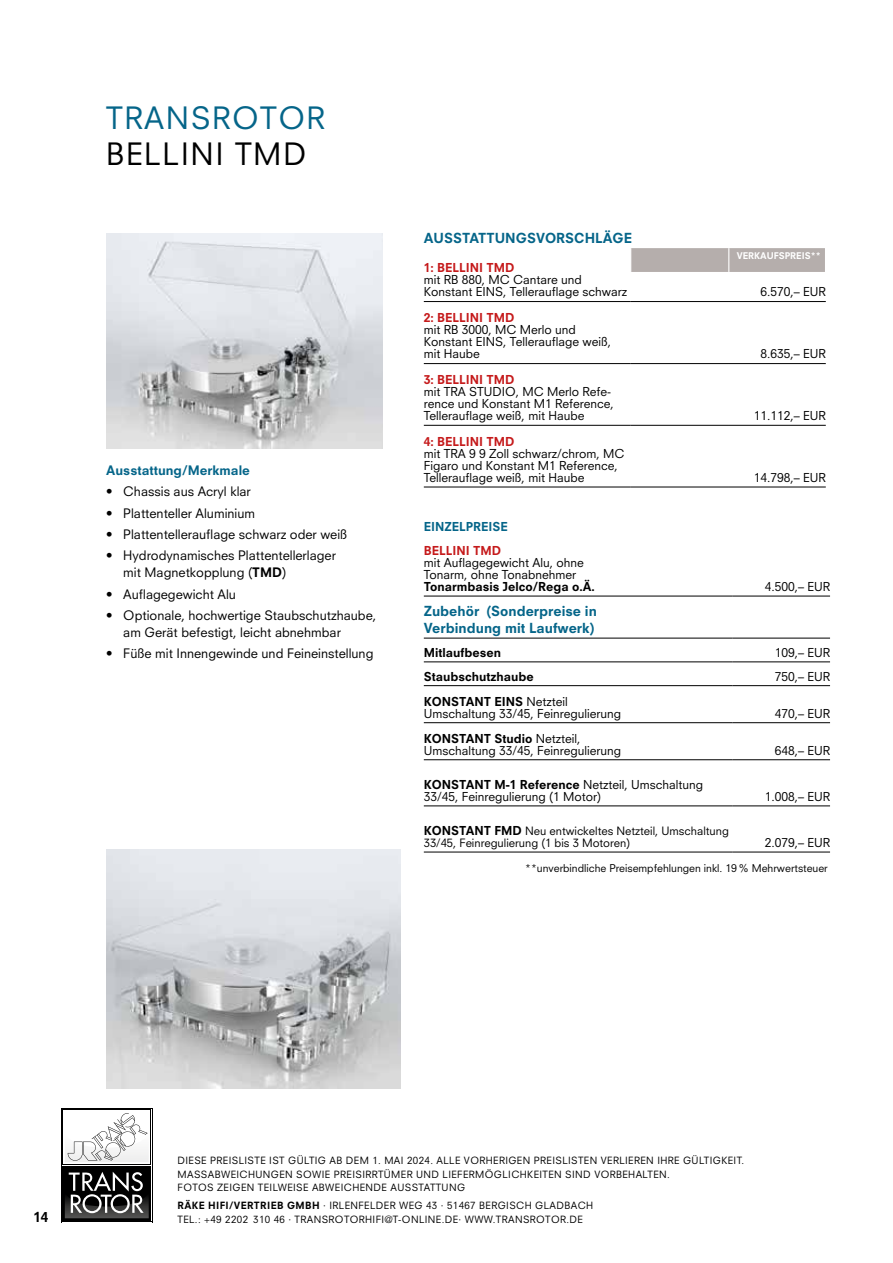
<style>
.page{position:relative;width:893px;height:1263px;background:#fff}
.page>*{position:absolute;margin:0;border:0;box-sizing:border-box;transform-origin:0 0}
.t1{font:30px "Neuzeit SLT Std";letter-spacing:.05em;color:#056589}
.t2{font:30px "Neuzeit SLT Std";letter-spacing:.05em;color:#000}
.t3{font:800 13.5px/17px "Neuzeit SLT Std";color:#056589}
.t4{font:800 13.5px "Neuzeit SLT Std";color:#000}
.t5{font:12.75px/17px "Neuzeit SLT Std";color:#000}
.t6{font:800 12.75px "Neuzeit SLT Std";color:#056589}
.t7{font:12px/12px "Neuzeit SLT Std";color:#000}
.t8{font:800 12px "Neuzeit SLT Std";color:#c51a1b}
.t9{font:800 12px "Neuzeit SLT Std";color:#000}
.t10{font:800 12px "Neuzeit SLT Std";color:#056589}
.t11{font:11.25px/12px "Neuzeit SLT Std";color:#000}
.t12{font:10.5px "Neuzeit SLT Std";color:#000}
.t13{font:9.75px/13.5px "Neuzeit SLT Std";letter-spacing:.04em;color:#000}
.t14{font:800 9px "Neuzeit SLT Std";color:#fff}
.s1{font-weight:800}
.s2{font-weight:800;font-size:12px}
</style>
<div class="page">
<img style="left:106px;top:234px;width:277px;height:215px">
<img style="left:106px;top:849px;width:294px;height:240px">
<hr style="left:424px;top:301px;width:206px;height:1px;background:#000">
<hr style="left:630px;top:301px;width:98px;height:1px;background:#000">
<hr style="left:728px;top:301px;width:98px;height:1px;background:#000">
<hr style="left:424px;top:363px;width:206px;height:1px;background:#000">
<hr style="left:630px;top:363px;width:98px;height:1px;background:#000">
<hr style="left:728px;top:363px;width:98px;height:1px;background:#000">
<hr style="left:424px;top:425px;width:206px;height:1px;background:#000">
<hr style="left:630px;top:425px;width:98px;height:1px;background:#000">
<hr style="left:728px;top:425px;width:98px;height:1px;background:#000">
<hr style="left:424px;top:487px;width:206px;height:1px;background:#000">
<hr style="left:630px;top:487px;width:98px;height:1px;background:#000">
<hr style="left:728px;top:487px;width:98px;height:1px;background:#000">
<div style="left:631px;top:248px;width:194px;height:24px;background:#b5aeac"></div>
<hr style="left:424px;top:596px;width:308px;height:1px;background:#000">
<hr style="left:732px;top:596px;width:98px;height:1px;background:#000">
<hr style="left:424px;top:638px;width:308px;height:1px;background:#000">
<hr style="left:732px;top:638px;width:98px;height:1px;background:#000">
<hr style="left:424px;top:661px;width:308px;height:1px;background:#000">
<hr style="left:732px;top:661px;width:98px;height:1px;background:#000">
<hr style="left:424px;top:685px;width:308px;height:1px;background:#000">
<hr style="left:732px;top:685px;width:98px;height:1px;background:#000">
<hr style="left:424px;top:722px;width:308px;height:1px;background:#000">
<hr style="left:732px;top:722px;width:98px;height:1px;background:#000">
<hr style="left:424px;top:759px;width:308px;height:1px;background:#000">
<hr style="left:732px;top:759px;width:98px;height:1px;background:#000">
<hr style="left:424px;top:805px;width:308px;height:1px;background:#000">
<hr style="left:732px;top:805px;width:98px;height:1px;background:#000">
<hr style="left:424px;top:852px;width:308px;height:1px;background:#000">
<hr style="left:732px;top:852px;width:98px;height:1px;background:#000">
<svg style="left:62px;top:1109px;width:90px;height:113px"></svg>
<hr style="left:61px;top:1108px;width:1px;height:114px;background:#000">
<hr style="left:63px;top:1110px;width:1px;height:54px;background:#000">
<hr style="left:63px;top:1110px;width:88px;height:1px;background:#000">
<hr style="left:61px;top:1108px;width:92px;height:1px;background:#000">
<hr style="left:152px;top:1108px;width:1px;height:114px;background:#000">
<hr style="left:150px;top:1110px;width:1px;height:54px;background:#000">
<hr style="left:63px;top:1164px;width:88px;height:1px;background:#000">
<hr style="left:61px;top:1222px;width:92px;height:1px;background:#000">
<div style="left:63px;top:1166px;width:88px;height:54px;background:#000"></div>
<svg style="left:65px;top:1113px;width:84px;height:49px"></svg>
<svg style="left:65px;top:1172px;width:84px;height:46px"></svg>
<h1 class="t1" style="left:106px;top:100px;width:220px">TRANSROTOR</h1>
<h1 class="t2" style="left:106px;top:136px;width:202px">BELLINI TMD</h1>
<p class="t6" style="left:106px;top:463px;width:145px">Ausstattung/Merkmale</p>
<p class="t5" style="left:106px;top:483px;width:146px">• Chassis aus Acryl klar</p>
<p class="t5" style="left:106px;top:504px;width:150px">• Plattenteller Aluminium</p>
<p class="t5" style="left:106px;top:526px;width:242px">• Plattentellerauflage schwarz oder weiß</p>
<p class="t5" style="left:123px;top:547px;width:214px;text-indent:-17px">• Hydrodynamisches Plattentellerlager mit Magnetkopplung (<span class="s1">TMD</span>)</p>
<p class="t5" style="left:106px;top:585px;width:131px">• Auflagegewicht Alu</p>
<p class="t5" style="left:123px;top:606px;width:255px;text-indent:-17px">• Optionale, hochwertige Staubschutzhaube, am Gerät befestigt, leicht abnehmbar</p>
<p class="t5" style="left:106px;top:645px;width:269px">• Füße mit Innengewinde und Feineinstellung</p>
<p class="t3" style="left:424px;top:230px;width:210px">AUSSTATTUNGSVORSCHLÄGE</p>
<p class="t8" style="left:424px;top:261px;width:92px">1: BELLINI TMD</p>
<p class="t7" style="left:424px;top:274px;width:205px">mit RB 880, MC Cantare und<br>Konstant EINS, Tellerauflage schwarz</p>
<p class="t8" style="left:424px;top:311px;width:92px">2: BELLINI TMD</p>
<p class="t7" style="left:424px;top:324px;width:189px">mit RB 3000, MC Merlo und<br>Konstant EINS, Tellerauflage weiß, mit Haube</p>
<p class="t8" style="left:424px;top:372px;width:92px">3: BELLINI TMD</p>
<p class="t7" style="left:424px;top:386px;width:192px">mit TRA STUDIO, MC Merlo Refe&shy;rence und Konstant M1 Reference,<br>Tellerauflage weiß, mit Haube</p>
<p class="t8" style="left:424px;top:434px;width:92px">4: BELLINI TMD</p>
<p class="t7" style="left:424px;top:447px;width:202px">mit TRA 9 9 Zoll schwarz/chrom, MC<br>Figaro und Konstant M1 Reference,<br>Tellerauflage weiß, mit Haube</p>
<p class="t14" style="left:737px;top:250px;width:86px">VERKAUFSPREIS**</p>
<p class="t7" style="left:760px;top:286px;width:67px">6.570,– EUR</p>
<p class="t7" style="left:760px;top:348px;width:67px">8.635,– EUR</p>
<p class="t7" style="left:754px;top:410px;width:74px">11.112,– EUR</p>
<p class="t7" style="left:754px;top:471px;width:74px">14.798,– EUR</p>
<p class="t10" style="left:424px;top:519px;width:85px">EINZELPREISE</p>
<p class="t8" style="left:424px;top:543px;width:79px">BELLINI TMD</p>
<p class="t7" style="left:424px;top:556px;width:162px">mit Auflagegewicht Alu, ohne<br>Tonarm, ohne Tonabnehmer</p>
<p class="t9" style="left:424px;top:579px;width:173px">Tonarmbasis Jelco/Rega o.Ä.</p>
<p class="t7" style="left:765px;top:580px;width:67px">4.500,– EUR</p>
<p class="t3" style="left:424px;top:602px;width:175px">Zubehör (Sonderpreise in<br>Verbindung mit Laufwerk)</p>
<p class="t9" style="left:424px;top:645px;width:79px">Mitlaufbesen</p>
<p class="t7" style="left:775px;top:646px;width:57px">109,– EUR</p>
<p class="t9" style="left:424px;top:669px;width:111px">Staubschutzhaube</p>
<p class="t7" style="left:775px;top:670px;width:57px">750,– EUR</p>
<p class="t7" style="left:424px;top:695px;width:199px"><span class="s1">KONSTANT EINS</span> Netzteil<br>Umschaltung 33/45, Feinregulierung</p>
<p class="t7" style="left:775px;top:707px;width:57px">470,– EUR</p>
<p class="t7" style="left:424px;top:732px;width:199px"><span class="s1">KONSTANT Studio</span> Netzteil,<br>Umschaltung 33/45, Feinregulierung</p>
<p class="t7" style="left:424px;top:778px;width:281px"><span class="s1">KONSTANT M-1 Reference</span> Netzteil, Umschaltung<br>33/45, Feinregulierung (1 Motor)</p>
<p class="t7" style="left:775px;top:744px;width:57px">648,– EUR</p>
<p class="t7" style="left:765px;top:790px;width:67px">1.008,– EUR</p>
<p class="t11" style="left:424px;top:825px;width:307px"><span class="s2">KONSTANT FMD</span> Neu entwickeltes Netzteil, Umschaltung<br>33/45, Feinregulierung (1 bis 3 Motoren)</p>
<p class="t7" style="left:765px;top:836px;width:67px">2.079,– EUR</p>
<p class="t12" style="left:525px;top:862px;width:304px">**unverbindliche Preisempfehlungen inkl. 19% Mehrwertsteuer</p>
<p class="t13" style="left:178px;top:1154px;width:568px">DIESE PREISLISTE IST GÜLTIG AB DEM 1. MAI 2024. ALLE VORHERIGEN PREISLISTEN VERLIEREN IHRE GÜLTIGKEIT.<br>MASSABWEICHUNGEN SOWIE PREISIRRTÜMER UND LIEFERMÖGLICHKEITEN SIND VORBEHALTEN.<br>FOTOS ZEIGEN TEILWEISE ABWEICHENDE AUSSTATTUNG</p>
<p class="t13" style="left:178px;top:1199px;width:417px"><span class="s1">RÄKE HIFI/VERTRIEB GMBH</span> · IRLENFELDER WEG 43 · 51467 BERGISCH GLADBACH</p>
<p class="t4" style="left:33px;top:1208px;width:17px">14</p>
<p class="t13" style="left:178px;top:1212px;width:407px">TEL.: +49 2202 310 46 · TRANSROTORHIFI@T-ONLINE.DE· WWW.TRANSROTOR.DE</p>
</div>
